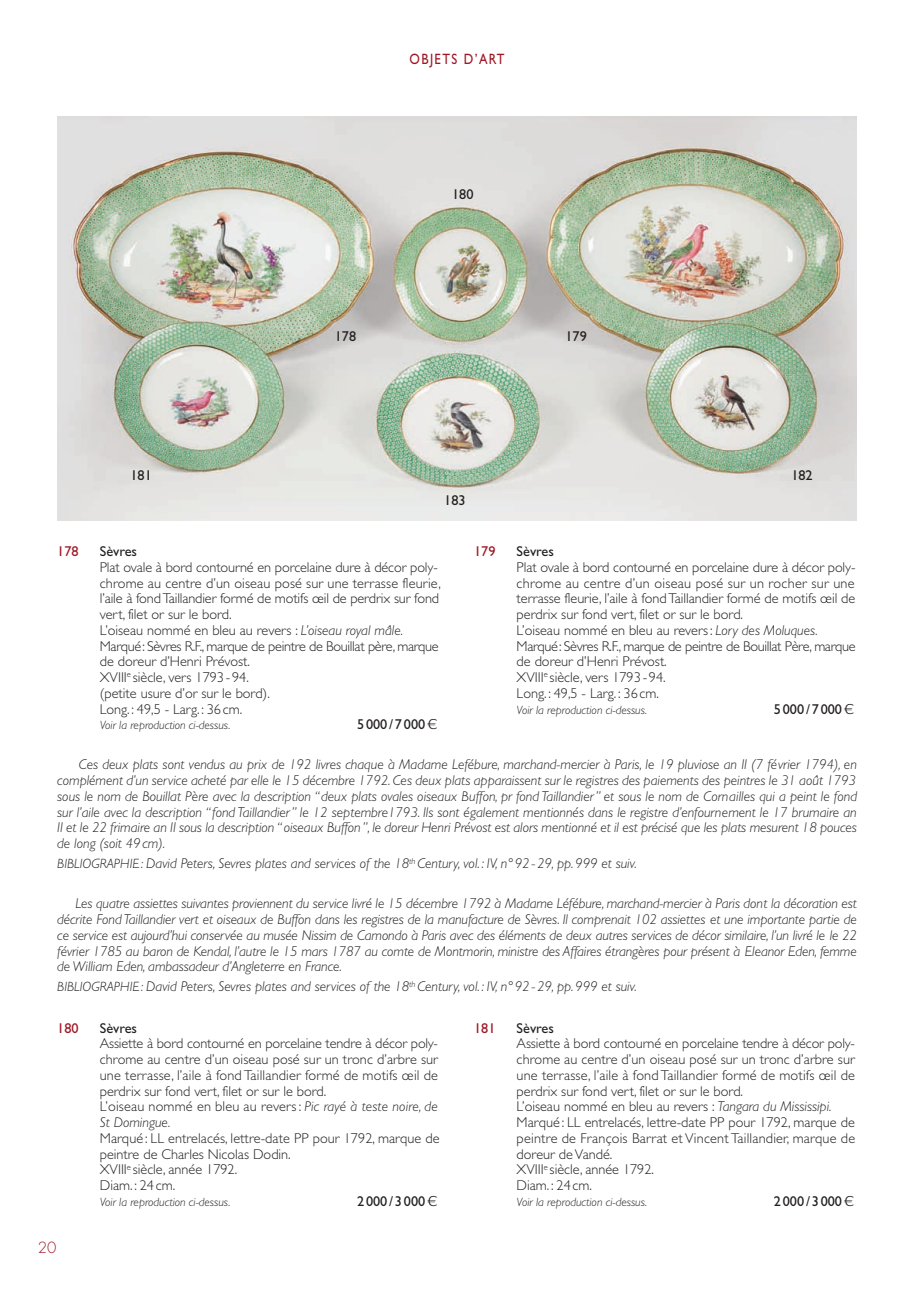
<style>
.page{position:relative;width:923px;height:1293px;background:#fff}
.page>*{position:absolute;margin:0;border:0;box-sizing:border-box;transform-origin:0 0}
.t1{font:15px "Gill Sans";letter-spacing:.11em;color:#9e1825;scale:.85 1}
.t2{font:300 15px "Futura";color:#9e1825}
.t3{font:300 14.25px/15.8px "Gill Sans";color:#231f20}
.t4{font:italic 300 14.25px/15.8px "Gill Sans";color:#231f20;text-align:justify}
.t5{font:14.25px "Gill Sans";color:#231f20}
.t6{font:14.25px "Gill Sans";color:#9e1825}
.t7{font:italic 300 12px "Gill Sans";color:#231f20}
.s1{font-style:italic}
.s2{font-size:13.5px}
</style>
<div class="page">
<img style="left:57px;top:117px;width:800px;height:404px">
<p class="t1" style="left:409px;top:54px;width:113px">OBJETS D’ART</p>
<p class="t5" style="left:335px;top:331px;width:23px">178</p>
<p class="t5" style="left:452px;top:189px;width:23px">180</p>
<p class="t5" style="left:565px;top:331px;width:23px">179</p>
<p class="t5" style="left:130px;top:470px;width:23px">181</p>
<p class="t5" style="left:791px;top:470px;width:23px">182</p>
<p class="t5" style="left:444px;top:495px;width:23px">183</p>
<p class="t6" style="left:57px;top:546px;width:23px">178</p>
<p class="t5" style="left:100px;top:546px;width:39px">Sèvres</p>
<p class="t3" style="left:100px;top:560px;width:342px">Plat ovale à bord contourné en porcelaine dure à décor poly - chrome au centre d’un oiseau posé sur une terrasse fleurie, l’aile à fond Taillandier formé de motifs œil de perdrix sur fond vert, filet or sur le bord.<br>L’oiseau nommé en bleu au revers : <span class="s1">L’oiseau royal mâle.<br></span>Marqué: Sèvres R.F., marque de peintre de Bouillat père, marque de doreur d’Henri Prévost.<br>XVIII<sup>e</sup> siècle, vers 1793-94.<br>(petite usure d’or sur le bord).<br>Long.: 49,5 - Larg.: 36 cm.</p>
<p class="t7" style="left:100px;top:721px;width:132px">Voir la reproduction ci-dessus.</p>
<p class="t5" style="left:357px;top:719px;width:70px">5000 / 7000</p>
<p class="t6" style="left:474px;top:546px;width:23px">179</p>
<p class="t5" style="left:516px;top:546px;width:39px">Sèvres</p>
<p class="t3" style="left:516px;top:560px;width:340px">Plat ovale à bord contourné en porcelaine dure à décor poly - chrome au centre d’un oiseau posé sur un rocher sur une terrasse fleurie, l’aile à fond Taillandier formé de motifs œil de perdrix sur fond vert, filet or sur le bord.<br>L’oiseau nommé en bleu au revers: <span class="s1">Lory des Moluques.<br></span>Marqué: Sèvres R.F., marque de peintre de Bouillat Père, marque de doreur d’Henri Prévost.<br>XVIII<sup>e</sup> siècle, vers 1793-94.<br>Long.: 49,5 - Larg.: 36 cm.</p>
<p class="t7" style="left:516px;top:705px;width:132px">Voir la reproduction ci-dessus.</p>
<p class="t5" style="left:774px;top:704px;width:70px">5000 / 7000</p>
<p class="t4" style="left:57px;top:758px;width:801px;text-indent:22px">Ces deux plats sont vendus au prix de 192 livres chaque à Madame Lefébure, marchand-mercier à Paris, le 19 pluviose an II (7 février 1794), en complément d’un service acheté par elle le 15 décembre 1792. Ces deux plats apparaissent sur le registres des paiements des peintres le 31 août 1793 sous le nom de Bouillat Père avec la description “deux plats ovales oiseaux Buffon, pr fond Taillandier” et sous le nom de Cornailles qui a peint le fond sur l’aile avec la description “fond Taillandier” le 12 septembre1793. Ils sont également mentionnés dans le registre d’enfournement le 17 brumaire an II et le 22 frimaire an II sous la description “oiseaux Buffon”, le doreur Henri Prévost est alors mentionné et il est précisé que les plats mesurent 18 pouces de long (soit 49 cm).</p>
<p class="t4" style="left:57px;top:857px;width:581px"><span class="s2">BIBLIOGRAPHIE:</span> David Peters, Sevres plates and services of the 18<sup>th</sup> Century, vol. : IV, n°92-29, pp.999 et suiv.</p>
<p class="t4" style="left:57px;top:897px;width:801px;text-indent:18px">Les quatre assiettes suivantes proviennent du service livré le 15 décembre 1792 à Madame Léfébure, marchand-mercier à Paris dont la décoration est décrite Fond Taillandier vert et oiseaux de Buffon dans les registres de la manufacture de Sèvres. Il comprenait 102 assiettes et une importante partie de ce service est aujour d’hui conservée au musée Nissim de Camondo à Paris avec des éléments de deux autres services de décor similaire, l’un livré le le 22 février 1785 au baron de Kendal, l’autre le 15 mars 1787 au comte de Montmorin, ministre des Affaires étrangères pour présent à Eleanor Eden, femme de William Eden, ambassadeur d’Angleterre en France.</p>
<p class="t4" style="left:57px;top:980px;width:581px"><span class="s2">BIBLIOGRAPHIE:</span> David Peters, Sevres plates and services of the 18<sup>th</sup> Century, vol. : IV, n°92-29, pp.999 et suiv.</p>
<p class="t6" style="left:57px;top:1022px;width:23px">180</p>
<p class="t5" style="left:100px;top:1022px;width:39px">Sèvres</p>
<p class="t3" style="left:100px;top:1037px;width:340px">Assiette à bord contourné en porcelaine tendre à décor poly - chrome au centre d’un oiseau posé sur un tronc d’arbre sur une terrasse, l’aile à fond Taillandier formé de motifs œil de perdrix sur fond vert, filet or sur le bord.<br>L’oiseau nommé en bleu au revers : <span class="s1">Pic rayé à teste noire, de St Domingue.</span></p>
<p class="t3" style="left:100px;top:1131px;width:341px">Marqué: LL entrelacés, lettre-date PP pour 1792, marque de peintre de Charles Nicolas Dodin.<br>XVIII<sup>e</sup> siècle, année 1792.<br>Diam.: 24 cm.</p>
<p class="t7" style="left:100px;top:1197px;width:132px">Voir la reproduction ci-dessus.</p>
<p class="t5" style="left:357px;top:1195px;width:70px">2000 / 3000</p>
<p class="t2" style="left:38px;top:1240px;width:20px">20</p>
<p class="t6" style="left:474px;top:1022px;width:23px">181</p>
<p class="t5" style="left:516px;top:1022px;width:39px">Sèvres</p>
<p class="t3" style="left:516px;top:1037px;width:340px">Assiette à bord contourné en porcelaine tendre à décor poly - chrome au centre d’un oiseau posé sur un tronc d’arbre sur une terrasse, l’aile à fond Taillandier formé de motifs œil de perdrix sur fond vert, filet or sur le bord.<br>L’oiseau nommé en bleu au revers : <span class="s1">Tangara du Mississipi.<br></span>Marqué: LL entrelacés, lettre-date PP pour 1792, marque de peintre de François Barrat et Vincent Taillandier, marque de doreur de Vandé.<br>XVIII<sup>e</sup> siècle, année 1792.<br>Diam.: 24 cm.</p>
<p class="t7" style="left:516px;top:1197px;width:132px">Voir la reproduction ci-dessus.</p>
<p class="t5" style="left:774px;top:1195px;width:70px">2000 / 3000</p>
</div>
